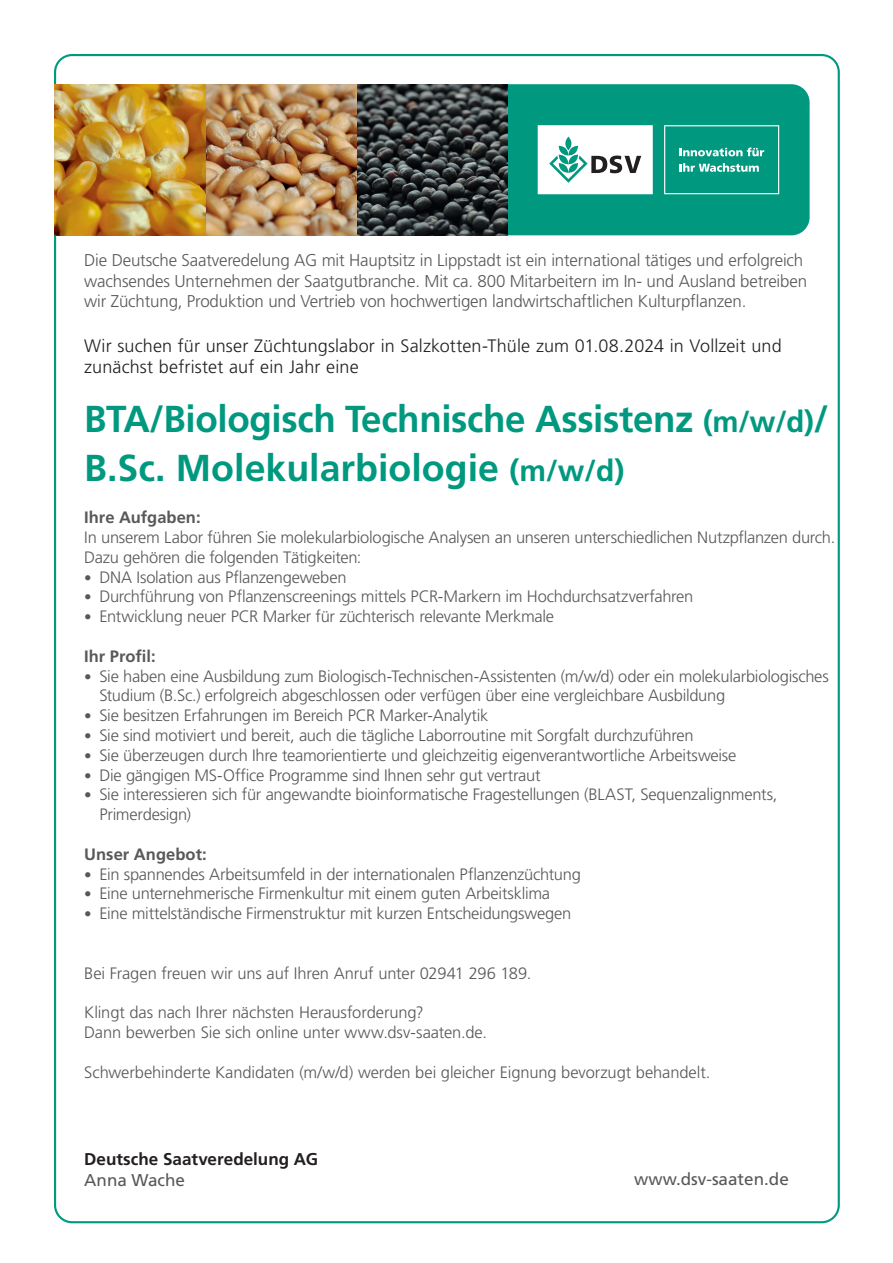
<style>
.page{position:relative;width:893px;height:1263px;background:#fff}
.page>*{position:absolute;margin:0;border:0;box-sizing:border-box;transform-origin:0 0}
.t1{font:700 37.5px/48.6px "Frutiger LT Pro";letter-spacing:-.01em;color:#00997f}
.t2{font:300 18px/21.6px "Frutiger LT Std";letter-spacing:.005em;color:#231f20}
.t3{font:300 17.1px/20.4px "Frutiger LT Std";letter-spacing:-.01em;color:#57585a}
.t4{font:17.1px "Frutiger LT Pro";color:#57585a}
.t5{font:700 17.1px "Frutiger LT Pro";color:#231f20}
.t6{font:300 16.5px/19.8px "Frutiger LT Std";letter-spacing:-.015em;color:#57585a}
.t7{font:700 16.5px "Frutiger LT Pro";color:#57585a}
.s1{font-size:30px}
.s2{font-size:15px}
</style>
<div class="page">
<div style="left:507px;top:84px;width:303px;height:151px;background:#00997f"></div>
<svg style="left:538px;top:125px;width:115px;height:69px"></svg>
<svg style="left:664px;top:125px;width:115px;height:69px;background:#20a58f"></svg>
<img style="left:54px;top:84px;width:453px;height:151px">
<p class="t3" style="left:84px;top:250px;width:724px">Die Deutsche Saatveredelung AG mit Hauptsitz in Lippstadt ist ein international tätiges und erfolgreich wachsendes Unternehmen der Saatgutbranche. Mit ca. 800 Mitarbeitern im In- und Ausland betreiben wir Züchtung, Produktion und Vertrieb von hochwertigen landwirtschaftlichen Kulturpflanzen.</p>
<p class="t2" style="left:84px;top:335px;width:699px">Wir suchen für unser Züchtungslabor in Salzkotten-Thüle zum 01.08.2024 in Vollzeit und zunächst befristet auf ein Jahr eine</p>
<h1 class="t1" style="left:84px;top:395px;width:745px">BTA/Biologisch Technische Assistenz <span class="s1">(m/w/d)</span>/<br>B.Sc. Molekularbiologie <span class="s1">(m/w/d)</span></h1>
<p class="t7" style="left:84px;top:508px;width:118px">Ihre Aufgaben:</p>
<p class="t6" style="left:84px;top:528px;width:753px">In unserem Labor führen Sie molekularbiologische Analysen an unseren unterschiedlichen Nutzpflanzen durch.<br>Dazu gehören die folgenden Tätigkeiten:</p>
<p class="t6" style="left:84px;top:567px;width:264px"><span class="s2">•</span> DNA Isolation aus Pflanzengeweben</p>
<p class="t6" style="left:84px;top:587px;width:611px"><span class="s2">•</span> Durchführung von Pflanzenscreenings mittels PCR-Markern im Hochdurchsatzverfahren</p>
<p class="t6" style="left:84px;top:607px;width:471px"><span class="s2">•</span> Entwicklung neuer PCR Marker für züchterisch relevante Merkmale</p>
<p class="t7" style="left:84px;top:646px;width:73px">Ihr Profil:</p>
<p class="t6" style="left:99px;top:666px;width:731px;text-indent:-15px"><span class="s2">•</span> Sie haben eine Ausbildung zum Biologisch-Technischen-Assistenten (m/w/d) oder ein molekularbiologisches<br>Studium (B.Sc.) erfolgreich abgeschlossen oder verfügen über eine vergleichbare Ausbildung</p>
<p class="t6" style="left:84px;top:706px;width:406px"><span class="s2">•</span> Sie besitzen Erfahrungen im Bereich PCR Marker-Analytik</p>
<p class="t6" style="left:84px;top:726px;width:611px"><span class="s2">•</span> Sie sind motiviert und bereit, auch die tägliche Laborroutine mit Sorgfalt durchzuführen</p>
<p class="t6" style="left:84px;top:745px;width:654px"><span class="s2">•</span> Sie überzeugen durch Ihre teamorientierte und gleichzeitig eigenverantwortliche Arbeitsweise</p>
<p class="t6" style="left:84px;top:765px;width:458px"><span class="s2">•</span> Die gängigen MS-Office Programme sind Ihnen sehr gut vertraut</p>
<p class="t6" style="left:99px;top:785px;width:680px;text-indent:-15px"><span class="s2">•</span> Sie interessieren sich für angewandte bioinformatische Fragestellungen (BLAST, Sequenzalignments,<br>Primerdesign)</p>
<p class="t7" style="left:84px;top:844px;width:124px">Unser Angebot:</p>
<p class="t6" style="left:84px;top:864px;width:498px"><span class="s2">•</span> Ein spannendes Arbeitsumfeld in der internationalen Pflanzenzüchtung</p>
<p class="t6" style="left:84px;top:884px;width:467px"><span class="s2">•</span> Eine unternehmerische Firmenkultur mit einem guten Arbeitsklima</p>
<p class="t6" style="left:84px;top:904px;width:489px"><span class="s2">•</span> Eine mittelständische Firmenstruktur mit kurzen Entscheidungswegen</p>
<p class="t6" style="left:84px;top:963px;width:449px">Bei Fragen freuen wir uns auf Ihren Anruf unter 02941 296 189.</p>
<p class="t6" style="left:84px;top:1003px;width:404px">Klingt das nach Ihrer nächsten Herausforderung?<br>Dann bewerben Sie sich online unter www.dsv-saaten.de.</p>
<p class="t6" style="left:84px;top:1062px;width:628px">Schwerbehinderte Kandidaten (m/w/d) werden bei gleicher Eignung bevorzugt behandelt.</p>
<p class="t5" style="left:84px;top:1149px;width:235px">Deutsche Saatveredelung AG</p>
<p class="t4" style="left:84px;top:1170px;width:102px">Anna Wache</p>
<p class="t4" style="left:634px;top:1169px;width:156px">www.dsv-saaten.de</p>
</div>
